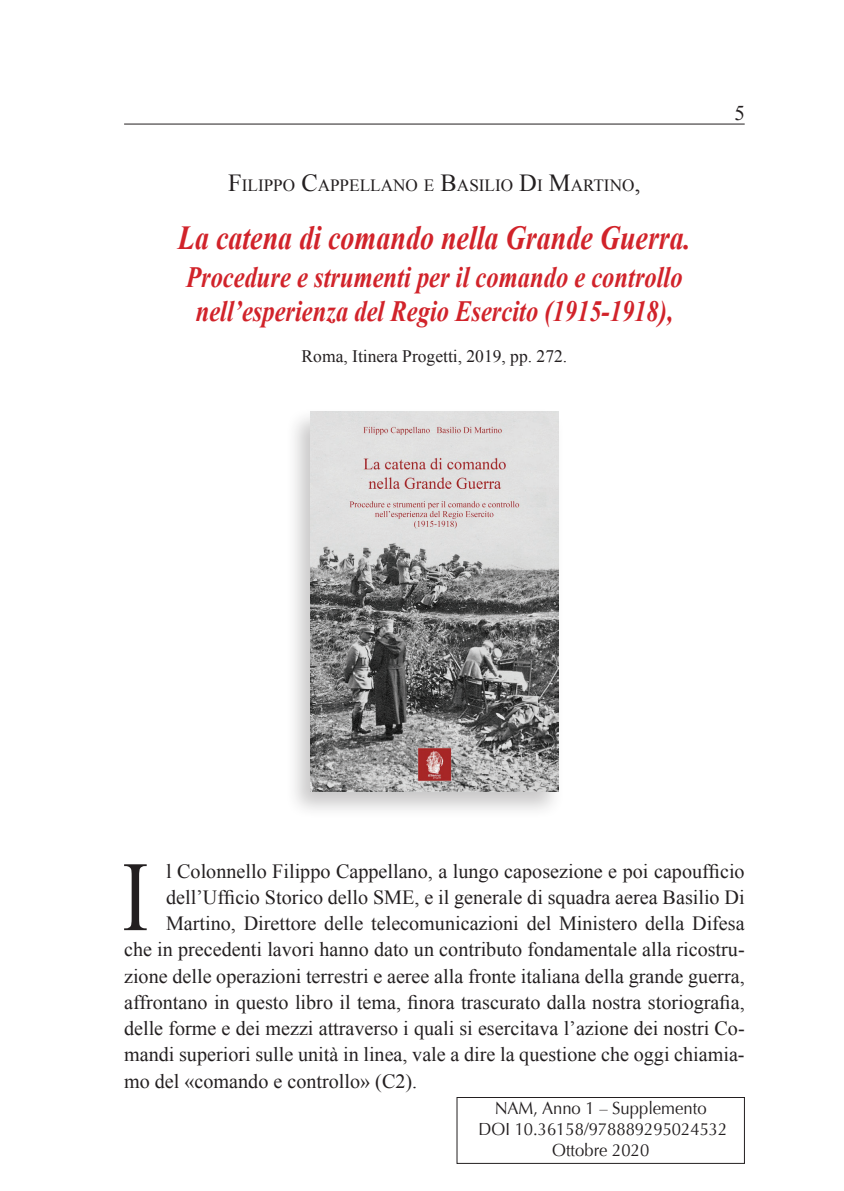
<style>
.page{position:relative;width:844px;height:1191px;background:#fff}
.page>*{position:absolute;margin:0;border:0;box-sizing:border-box;transform-origin:0 0}
.t1{font:99.4px "Times New Roman";color:#231f20;scale:.8 1}
.t2{font:italic 700 33.6px "Times New Roman";color:#d1232a;scale:.83 1}
.t3{font:italic 700 29.4px/34.3px "Times New Roman";color:#d1232a;text-align:center;scale:.83 1}
.t4{font:21px "Times New Roman";color:#231f20}
.t5{font:20.12px "Times New Roman";color:#231f20}
.t6{font:17.5px/21px "Optima";color:#231f20;text-align:center;scale:.95 1}
.t7{font:17.5px "Times New Roman";color:#231f20}
.t8{font:17.15px "Times New Roman";color:#231f20}
.s1{font-size:24.5px}
</style>
<div class="page">
<hr style="left:124px;top:124px;width:620px;height:1px;background:#231f20">
<div style="left:285px;top:407px;width:279px;height:412px;background:#231f20;opacity:.25"></div>
<img style="left:310px;top:411px;width:248px;height:381px">
<div style="left:456px;top:1097px;width:288px;height:66px;border:1px solid #231f20"></div>
<p class="t8" style="left:228px;top:173px;width:414px"><span class="s1">F</span>ILIPPO <span class="s1">C</span>APPELLANO E <span class="s1">B</span>ASILIO <span class="s1">D</span>I <span class="s1">M</span>ARTINO<span class="s1">,</span></p>
<h2 class="t2" style="left:178px;top:214px;width:619px">La catena di comando nella Grande Guerra.</h2>
<h3 class="t3" style="left:186px;top:259px;width:599px">Procedure e strumenti per il comando e controllo nell’esperienza del Regio Esercito (1915-1918),</h3>
<p class="t7" style="left:301px;top:345px;width:267px">Roma, Itinera Progetti, 2019, pp. 272.</p>
<p class="t4" style="left:734px;top:99px;width:12px">5</p>
<h1 class="t1" style="left:122px;top:830px;width:35px">I</h1>
<p class="t5" style="left:166px;top:857px;width:580px">l Colonnello Filippo Cappellano, a lungo caposezione e poi capoufficio</p>
<p class="t5" style="left:166px;top:883px;width:580px">dell’Ufficio Storico dello SME, e il generale di squadra aerea Basilio Di</p>
<p class="t5" style="left:166px;top:910px;width:580px">Martino, Direttore delle telecomunicazioni del Ministero della Difesa</p>
<p class="t5" style="left:124px;top:936px;width:622px">che in precedenti lavori hanno dato un contributo fondamentale alla ricostru-</p>
<p class="t5" style="left:124px;top:962px;width:622px">zione delle operazioni terrestri e aeree alla fronte italiana della grande guerra,</p>
<p class="t5" style="left:124px;top:988px;width:622px">affrontano in questo libro il tema, finora trascurato dalla nostra storiografia,</p>
<p class="t5" style="left:124px;top:1014px;width:622px">delle forme e dei mezzi attraverso i quali si esercitava l’azione dei nostri Co-</p>
<p class="t5" style="left:124px;top:1041px;width:622px">mandi superiori sulle unità in linea, vale a dire la questione che oggi chiamia-</p>
<p class="t5" style="left:124px;top:1067px;width:294px">mo del «comando e controllo» (C2).</p>
<p class="t6" style="left:478px;top:1097px;width:263px">NAM, Anno 1 – Supplemento<br>DOI 10.36158/978889295024532<br>Ottobre 2020</p>
</div>
